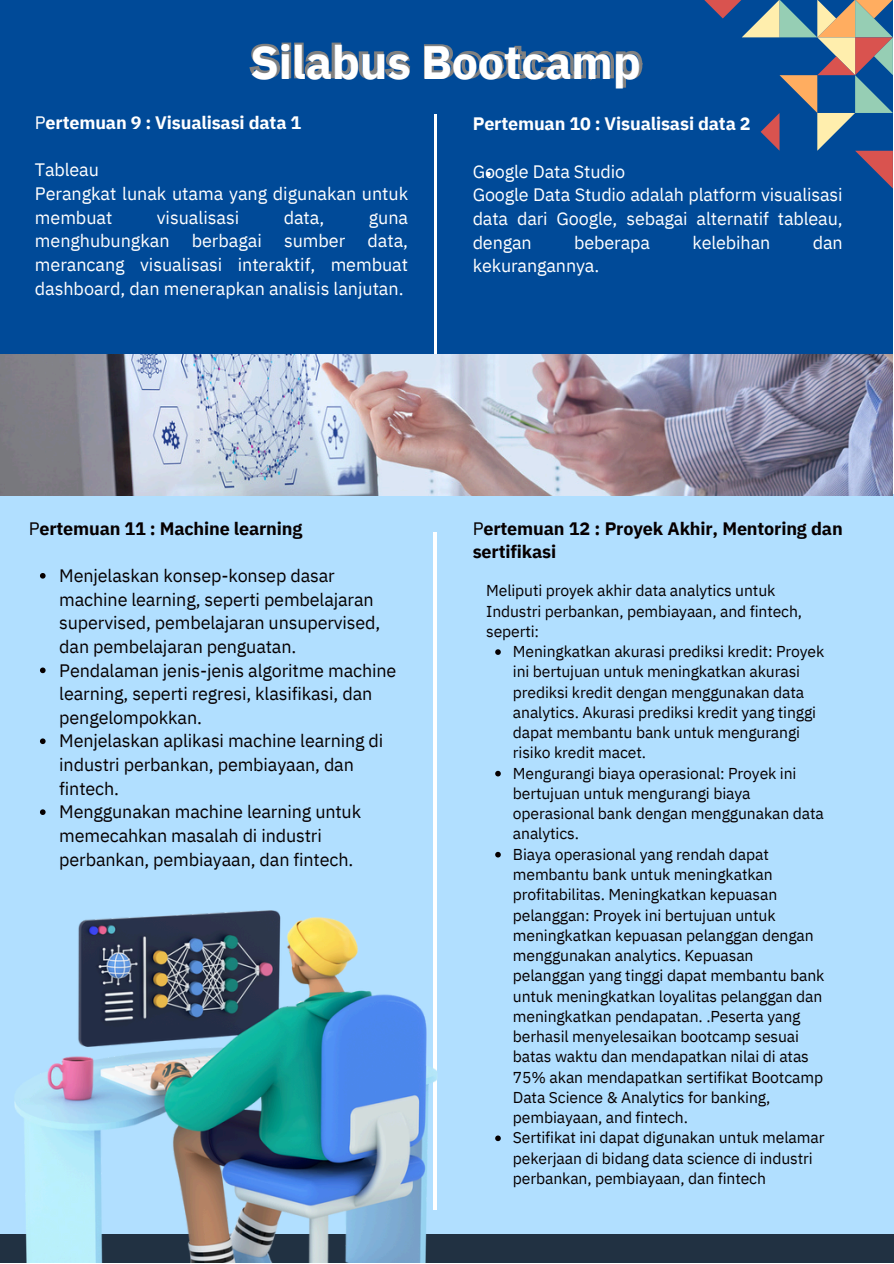
<style>
.page{position:relative;width:894px;height:1264px;background:#fff}
.page>*{position:absolute;margin:0;border:0;box-sizing:border-box;transform-origin:0 0}
.t1{font:700 46.65px "IBM Plex Sans";letter-spacing:-.01em;color:#fff}
.t2{font:18px/23.7px "IBM Plex Sans";letter-spacing:-.01em;color:#060000}
.t3{font:18px/23.7px "IBM Plex Sans";letter-spacing:-.01em;color:#fff}
.t4{font:700 18px/23.7px "IBM Plex Sans";letter-spacing:-.01em;color:#060000}
.t5{font:700 18px "IBM Plex Sans";letter-spacing:-.01em;color:#fff}
.t6{font:15.75px/20.2px "IBM Plex Sans";letter-spacing:-.01em;color:#060000}
.s1{font-weight:400}
</style>
<div class="page">
<div style="left:0;top:1233px;width:892px;height:29px;background:#213142"></div>
<div style="left:0;top:0;width:892px;height:495px;background:#004a98"></div>
<div style="left:0;top:495px;width:892px;height:738px;background:#b1dfff"></div>
<hr style="left:433px;top:532px;width:3px;height:677px;background:#fff">
<hr style="left:434px;top:114px;width:3px;height:357px;background:#fff">
<img style="left:15px;top:910px;width:422px;height:352px">
<img style="left:0;top:354px;width:892px;height:141px">
<svg style="left:249px;top:43px;width:393px;height:45px"></svg>
<svg style="left:486px;top:172px;width:4px;height:4px"></svg>
<svg style="left:704px;top:0;width:188px;height:188px"></svg>
<svg style="left:40px;top:573px;width:6px;height:6px"></svg>
<svg style="left:40px;top:667px;width:6px;height:7px"></svg>
<svg style="left:40px;top:738px;width:6px;height:6px"></svg>
<svg style="left:40px;top:809px;width:6px;height:6px"></svg>
<svg style="left:495px;top:649px;width:5px;height:6px"></svg>
<svg style="left:495px;top:770px;width:5px;height:6px"></svg>
<svg style="left:495px;top:851px;width:5px;height:6px"></svg>
<svg style="left:495px;top:1135px;width:5px;height:6px"></svg>
<h3 class="t1" style="left:250px;top:31px;width:392px">Silabus Bootcamp</h3>
<p class="t5" style="left:35px;top:111px;width:268px"><span class="s1">P</span>ertemuan 9 : Visualisasi data 1</p>
<p class="t3" style="left:35px;top:158px;width:374px">Tableau<br>Perangkat lunak utama yang digunakan untuk membuat</p>
<p class="t3" style="left:157px;top:205px;width:84px">visualisasi</p>
<p class="t3" style="left:283px;top:205px;width:42px">data,</p>
<p class="t3" style="left:35px;top:205px;width:374px;text-align:justify;text-indent:334px">guna menghubungkan berbagai sumber data, merancang visualisasi interaktif, membuat dashboard, dan menerapkan analisis lanjutan.</p>
<p class="t5" style="left:472px;top:112px;width:279px">Pertemuan 10 : Visualisasi data 2</p>
<h3 class="t3" style="left:472px;top:159px;width:371px">Google Data Studio<br>Google Data Studio adalah platform visualisasi data dari Google, sebagai alternatif tableau, dengan</h3>
<h3 class="t3" style="left:574px;top:230px;width:77px">beberapa</h3>
<h3 class="t3" style="left:692px;top:230px;width:79px">kelebihan</h3>
<h3 class="t3" style="left:812px;top:230px;width:31px">dan</h3>
<h3 class="t3" style="left:472px;top:254px;width:128px">kekurangannya.</h3>
<h2 class="t4" style="left:29px;top:516px;width:275px"><span class="s1">P</span>ertemuan 11 : Machine learning</h2>
<h3 class="t2" style="left:59px;top:563px;width:322px">Menjelaskan konsep-konsep dasar machine learning, seperti pembelajaran supervised, pembelajaran unsupervised, dan pembelajaran penguatan.</h3>
<p class="t2" style="left:59px;top:658px;width:338px">Pendalaman jenis-jenis algoritme machine learning, seperti regresi, klasifikasi, dan pengelompokkan.</p>
<h3 class="t2" style="left:59px;top:728px;width:325px">Menjelaskan aplikasi machine learning di industri perbankan, pembiayaan, dan fintech.</h3>
<p class="t2" style="left:59px;top:799px;width:303px">Menggunakan machine learning untuk memecahkan masalah di industri perbankan, pembiayaan, dan fintech.</p>
<p class="t4" style="left:472px;top:516px;width:371px"><span class="s1">P</span>ertemuan 12 : Proyek Akhir, Mentoring dan sertifikasi</p>
<p class="t6" style="left:486px;top:580px;width:317px">Meliputi proyek akhir data analytics untuk<br>Industri perbankan, pembiayaan, and fintech, seperti:</p>
<p class="t6" style="left:513px;top:641px;width:313px">Meningkatkan akurasi prediksi kredit: Proyek ini bertujuan untuk meningkatkan akurasi prediksi kredit dengan menggunakan data analytics. Akurasi prediksi kredit yang tinggi dapat membantu bank untuk mengurangi risiko kredit macet.</p>
<p class="t6" style="left:513px;top:762px;width:312px">Mengurangi biaya operasional: Proyek ini bertujuan untuk mengurangi biaya operasional bank dengan menggunakan data analytics.</p>
<p class="t6" style="left:513px;top:843px;width:313px">Biaya operasional yang rendah dapat membantu bank untuk meningkatkan profitabilitas. Meningkatkan kepuasan pelanggan: Proyek ini bertujuan untuk meningkatkan kepuasan pelanggan dengan menggunakan analytics. Kepuasan pelanggan yang tinggi dapat membantu bank untuk meningkatkan loyalitas pelanggan dan meningkatkan pendapatan. .Peserta yang berhasil menyelesaikan bootcamp sesuai batas waktu dan mendapatkan nilai di atas 75% akan mendapatkan sertifikat Bootcamp Data Science &amp; Analytics for banking, pembiayaan, and fintech.</p>
<p class="t6" style="left:513px;top:1127px;width:313px">Sertifikat ini dapat digunakan untuk melamar pekerjaan di bidang data science di industri perbankan, pembiayaan, dan fintech</p>
</div>
